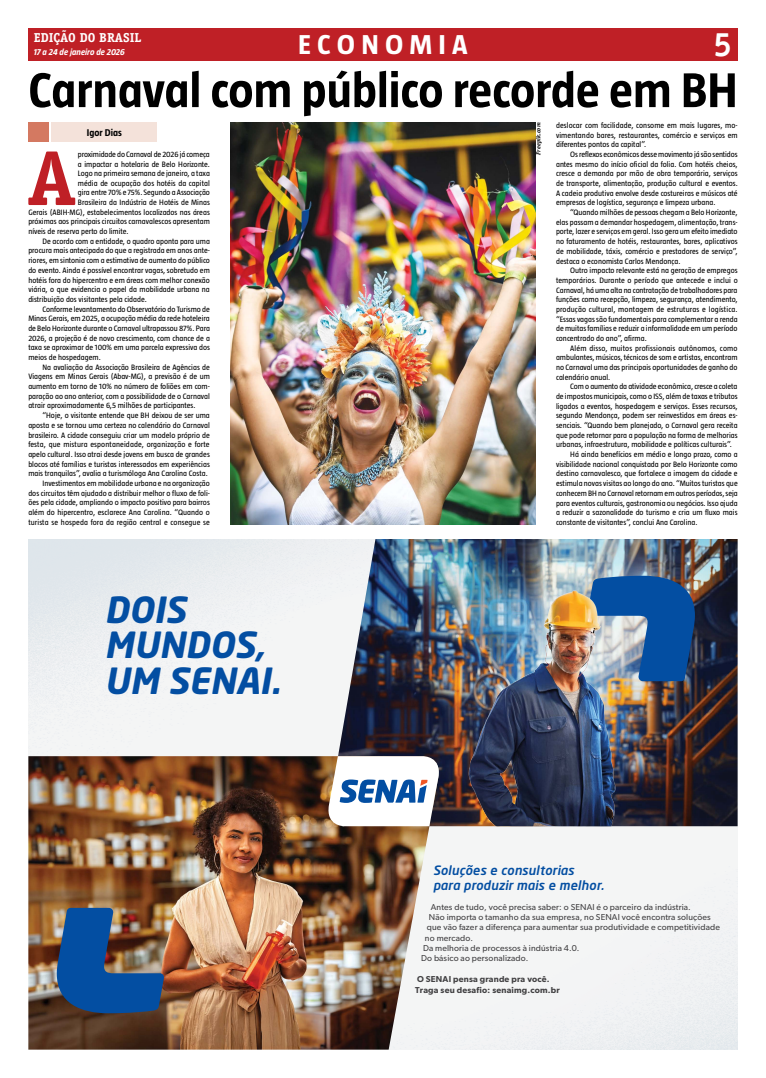
<style>
.page{position:relative;width:766px;height:1078px;background:#fff}
.page>*{position:absolute;margin:0;border:0;box-sizing:border-box;transform-origin:0 0}
.t1{font:700 78.1px "Officina Serif Std";color:#bf2026}
.t2{font:700 50px "Taz";color:#000}
.t3{font:italic 700 35.7px/35.3px "Neo Sans W1 G";color:#034ea2}
.t4{font:700 34px "Officina Sans Std";color:#fff}
.t5{font:700 28px "Taz";color:#fff;scale:1.04 1}
.t6{font:700 13px "Officina Serif Std";color:#fff}
.t7{font:italic 500 12.8px/15.3px "Neo Sans W1 G";letter-spacing:.01em;color:#034ea2}
.t8{font:700 10px "Taz";color:#000}
.t9{font:italic 700 9px "Taz";color:#fff}
.t10{font:8.6px "Gibson";letter-spacing:.015em;color:#414042}
.t11{font:600 8.6px/10.3px "Gibson";letter-spacing:.02em;color:#414042}
.t12{font:8px/9.7px "Taz";color:#000;text-align:justify}
.t13{font:italic 700 6px "Officina Serif Std";letter-spacing:.01em;color:#000}
</style>
<div class="page">
<div style="left:28px;top:28px;width:709px;height:33px;background:#bf2026"></div>
<div style="left:52px;top:122px;width:105px;height:20px;background:#f4e2da"></div>
<div style="left:28px;top:122px;width:21px;height:20px;background:#d47961"></div>
<img style="left:231px;top:122px;width:304px;height:402px">
<img style="left:326px;top:539px;width:411px;height:287px">
<img style="left:587px;top:575px;width:107px;height:106px">
<img style="left:28px;top:756px;width:413px;height:293px">
<img style="left:57px;top:907px;width:107px;height:106px">
<svg style="left:325px;top:756px;width:116px;height:70px"></svg>
<h3 class="t6" style="left:34px;top:30px;width:109px">EDIÇÃO DO BRASIL</h3>
<p class="t9" style="left:34px;top:47px;width:93px">17 a 24 de janeiro de 2026</p>
<h3 class="t5" style="left:298px;top:30px;width:164px">ECONOMIA</h3>
<h3 class="t4" style="left:713px;top:23px;width:20px">5</h3>
<h2 class="t2" style="left:28px;top:63px;width:710px">Carnaval com público recorde em BH</h2>
<h1 class="t1" style="left:27px;top:130px;width:51px">A</h1>
<p class="t12" style="left:78px;top:149px;width:133px">proximidade do Carnaval de 2026 já começa</p>
<p class="t12" style="left:556px;top:120px;width:183px">deslocar com facilidade, consome em mais lugares, mo&shy;vimentando bares, restaurantes, comércio e serviços em diferentes pontos da capital”.</p>
<p class="t12" style="left:556px;top:149px;width:183px;text-indent:14px">Os reflexos econômicos desse movimento já são sentidos antes mesmo do início oficial da folia. Com hotéis cheios, cresce a demanda por mão de obra temporária, serviços de transporte, alimentação, produção cultural e eventos.<br>A cadeia produtiva envolve desde costureiras e músicos até empresas de logística, segurança e limpeza urbana.</p>
<p class="t12" style="left:556px;top:207px;width:183px;text-indent:14px">“Quando milhões de pessoas chegam a Belo Horizonte, elas passam a demandar hospedagem, alimentação, trans&shy;porte, lazer e serviços em geral. Isso gera um efeito imediato no faturamento de hotéis, restaurantes, bares, aplicativos de mobilidade, táxis, comércio e prestadores de serviço”, destaca o economista Carlos Mendonça.</p>
<p class="t12" style="left:556px;top:266px;width:183px;text-indent:14px">Outro impacto relevante está na geração de empregos temporários. Durante o período que antecede e inclui o Carnaval, há uma alta na contratação de trabalhadores para funções como recepção, limpeza, segurança, atendimento, produção cultural, montagem de estruturas e logística. “Essas vagas são fundamentais para complementar a renda de muitas famílias e reduzir a informalidade em um período concentrado do ano”, afirma.</p>
<p class="t12" style="left:556px;top:343px;width:183px;text-indent:14px">Além disso, muitos profissionais autônomos, como ambulantes, músicos, técnicos de som e artistas, encontram no Carnaval uma das principais oportunidades de ganho do calendário anual.</p>
<p class="t12" style="left:570px;top:382px;width:169px">Com o aumento da atividade econômica, cresce a coleta</p>
<p class="t12" style="left:556px;top:391px;width:183px">de impostos municipais, como o ISS, além de taxas e tributos</p>
<p class="t12" style="left:556px;top:401px;width:183px">ligados a eventos, hospedagem e serviços. Esses recursos,</p>
<p class="t12" style="left:556px;top:411px;width:183px">segundo Mendonça, podem ser reinvestidos em áreas es-</p>
<p class="t12" style="left:556px;top:420px;width:183px">senciais. “Quando bem planejado, o Carnaval gera receita</p>
<p class="t12" style="left:556px;top:430px;width:183px">que pode retornar para a população na forma de melhorias</p>
<p class="t12" style="left:556px;top:440px;width:177px">urbanas, infraestrutura, mobilidade e políticas culturais”.</p>
<p class="t12" style="left:570px;top:449px;width:169px">Há ainda benefícios em médio e longo prazo, como a</p>
<p class="t12" style="left:556px;top:459px;width:183px">visibilidade nacional conquistada por Belo Horizonte como</p>
<p class="t12" style="left:556px;top:469px;width:183px">destino carnavalesco, que fortalece a imagem da cidade e</p>
<p class="t12" style="left:556px;top:478px;width:183px">estimula novas visitas ao longo do ano. “Muitos turistas que</p>
<p class="t12" style="left:556px;top:488px;width:183px">conhecem BH no Carnaval retornam em outros períodos, seja</p>
<p class="t12" style="left:556px;top:498px;width:183px">para eventos culturais, gastronomia ou negócios. Isso ajuda</p>
<p class="t12" style="left:556px;top:507px;width:183px">a reduzir a sazonalidade do turismo e cria um fluxo mais</p>
<p class="t12" style="left:556px;top:517px;width:143px">constante de visitantes”, conclui Ana Carolina.</p>
<p class="t13" style="left:534px;top:155px;width:34px;rotate:-90deg">Freepik.com</p>
<p class="t8" style="left:87px;top:128px;width:37px">Igor Dias</p>
<p class="t12" style="left:78px;top:159px;width:133px">a impactar a hotelaria de Belo Horizonte.</p>
<p class="t12" style="left:78px;top:169px;width:133px">Logo na primeira semana de janeiro, a taxa</p>
<p class="t12" style="left:78px;top:178px;width:133px">média de ocupação dos hotéis da capital</p>
<p class="t12" style="left:78px;top:188px;width:133px">gira entre 70% e 75%. Segundo a Associação</p>
<p class="t12" style="left:78px;top:197px;width:133px">Brasileira da Indústria de Hotéis de Minas</p>
<p class="t12" style="left:28px;top:207px;width:183px">Gerais (ABIH-MG), estabelecimentos localizados nas áreas</p>
<p class="t12" style="left:28px;top:217px;width:183px">próximas aos principais circuitos carnavalescos apresentam</p>
<p class="t12" style="left:28px;top:226px;width:102px">níveis de reserva perto do limite.</p>
<p class="t12" style="left:43px;top:236px;width:169px">De acordo com a entidade, o quadro aponta para uma</p>
<p class="t12" style="left:28px;top:246px;width:183px">procura mais antecipada do que a registrada em anos ante-</p>
<p class="t12" style="left:28px;top:255px;width:183px">riores, em sintonia com a estimativa de aumento do público</p>
<p class="t12" style="left:28px;top:265px;width:183px">do evento. Ainda é possível encontrar vagas, sobretudo em</p>
<p class="t12" style="left:28px;top:275px;width:183px">hotéis fora do hipercentro e em áreas com melhor conexão</p>
<p class="t12" style="left:28px;top:285px;width:183px">viária, o que evidencia o papel da mobilidade urbana na</p>
<p class="t12" style="left:28px;top:294px;width:120px">distribuição dos visitantes pela cidade.</p>
<p class="t12" style="left:43px;top:304px;width:169px">Conforme levantamento do Observatório do Turismo de</p>
<p class="t12" style="left:28px;top:314px;width:183px">Minas Gerais, em 2025, a ocupação média da rede hoteleira</p>
<p class="t12" style="left:28px;top:323px;width:183px">de Belo Horizonte durante o Carnaval ultrapassou 87%. Para</p>
<p class="t12" style="left:28px;top:333px;width:183px">2026, a projeção é de novo crescimento, com chance de a</p>
<p class="t12" style="left:28px;top:343px;width:183px">taxa se aproximar de 100% em uma parcela expressiva dos</p>
<p class="t12" style="left:28px;top:352px;width:74px">meios de hospedagem.</p>
<p class="t12" style="left:43px;top:362px;width:169px">Na avaliação da Associação Brasileira de Agências de</p>
<p class="t12" style="left:28px;top:372px;width:183px">Viagens em Minas Gerais (Abav-MG), a previsão é de um</p>
<p class="t12" style="left:28px;top:381px;width:183px">aumento em torno de 10% no número de foliões em com-</p>
<p class="t12" style="left:28px;top:391px;width:183px">paração ao ano anterior, com a possibilidade de o Carnaval</p>
<p class="t12" style="left:28px;top:401px;width:168px">atrair aproximadamente 6,5 milhões de participantes.</p>
<p class="t12" style="left:43px;top:410px;width:169px">“Hoje, o visitante entende que BH deixou de ser uma</p>
<p class="t12" style="left:28px;top:420px;width:183px">aposta e se tornou uma certeza no calendário do Carnaval</p>
<p class="t12" style="left:28px;top:430px;width:183px">brasileiro. A cidade conseguiu criar um modelo próprio de</p>
<p class="t12" style="left:28px;top:439px;width:183px">festa, que mistura espontaneidade, organização e forte</p>
<p class="t12" style="left:28px;top:449px;width:183px">apelo cultural. Isso atrai desde jovens em busca de grandes</p>
<p class="t12" style="left:28px;top:459px;width:183px">blocos até famílias e turistas interessados em experiências</p>
<p class="t12" style="left:28px;top:468px;width:181px">mais tranquilas”, avalia a turismóloga Ana Carolina Costa.</p>
<p class="t12" style="left:43px;top:478px;width:169px">Investimentos em mobilidade urbana e na organização</p>
<p class="t12" style="left:28px;top:488px;width:183px">dos circuitos têm ajudado a distribuir melhor o fluxo de foli-</p>
<p class="t12" style="left:28px;top:497px;width:183px">ões pela cidade, ampliando o impacto positivo para bairros</p>
<p class="t12" style="left:28px;top:507px;width:183px">além do hipercentro, esclarece Ana Carolina. “Quando o</p>
<p class="t12" style="left:28px;top:517px;width:183px">turista se hospeda fora da região central e consegue se</p>
<h3 class="t3" style="left:104px;top:591px;width:177px">DOIS<br>MUNDOS,<br>UM SENAI.</h3>
<h3 class="t7" style="left:433px;top:861px;width:173px">Soluções e consultorias<br>para produzir mais e melhor.</h3>
<p class="t10" style="left:431px;top:901px;width:261px">Antes de tudo, você precisa saber: o SENAI é o parceiro da indústria.</p>
<p class="t10" style="left:429px;top:911px;width:283px">Não importa o tamanho da sua empresa, no SENAI você encontra soluções</p>
<p class="t10" style="left:427px;top:922px;width:294px">que vão fazer a diferença para aumentar sua produtividade e competitividade</p>
<p class="t10" style="left:425px;top:932px;width:50px">no mercado.</p>
<p class="t10" style="left:423px;top:942px;width:158px">Da melhoria de processos à indústria 4.0.</p>
<p class="t10" style="left:421px;top:953px;width:109px">Do básico ao personalizado.</p>
<p class="t11" style="left:415px;top:973px;width:146px">O SENAI pensa grande pra você.<br>Traga seu desafio: senaimg.com.br</p>
</div>
